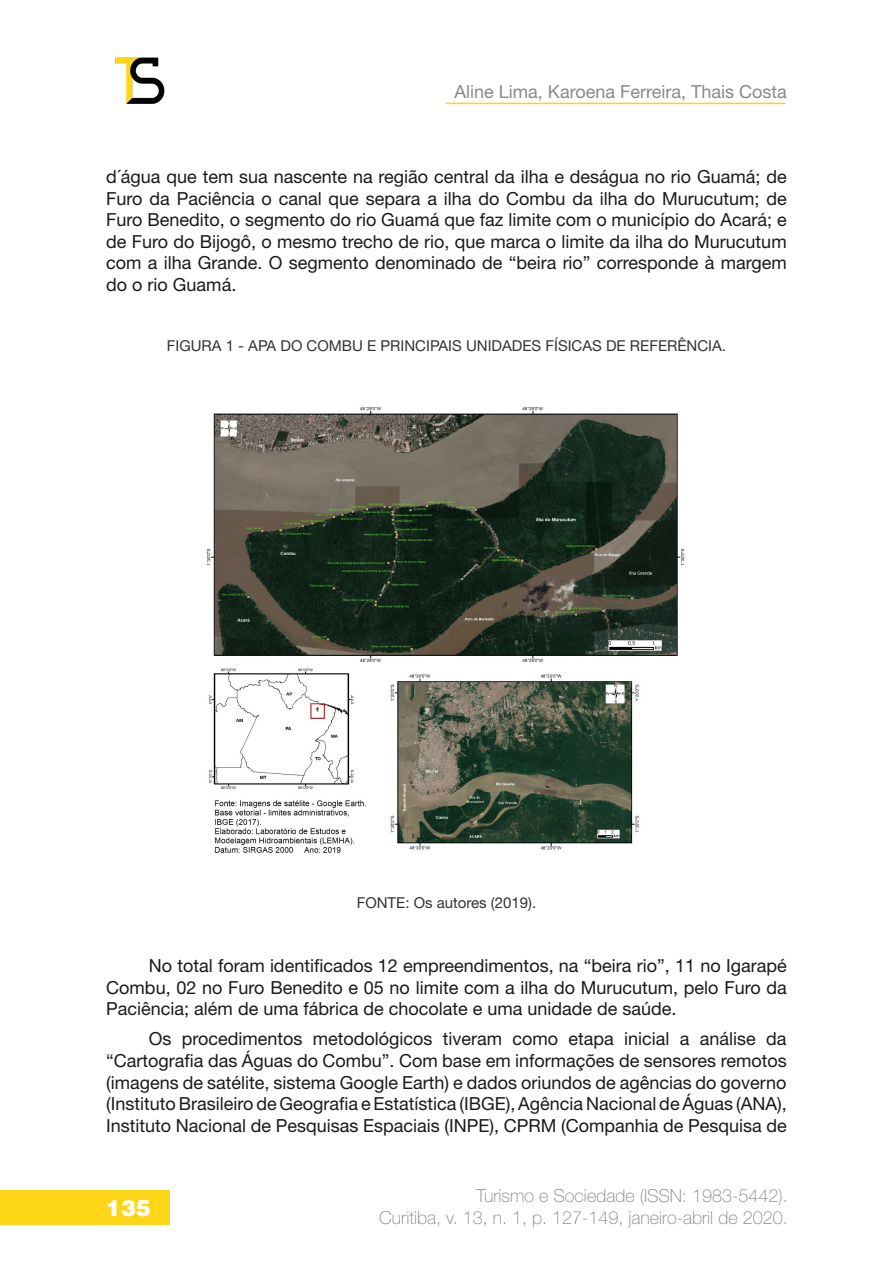
<style>
.page{position:relative;width:893px;height:1263px;background:#fff}
.page>*{position:absolute;margin:0;border:0;box-sizing:border-box;transform-origin:0 0}
.t1{font:900 22.5px "Helvetica";color:#fff}
.Corpo{font:18px/21.6px "Helvetica Neue LT Std";color:#1a1a1a;text-align:justify}
.t2{font:100 18px/21.6px "Helvetica Neue LT Std";color:#808080;text-align:right}
.t3{font:18px "Helvetica Neue LT Std";color:#888989}
.Legenda__figuras___t{font:15px "Helvetica Neue LT Std";color:#333}
</style>
<div class="page">
<img style="left:115px;top:57px;width:50px;height:47px">
<div style="left:0;top:1190px;width:169px;height:34px;background:#fdd717"></div>
<hr style="left:445px;top:103px;width:341px;height:1px;background:#fdd509">
<img style="left:207px;top:406px;width:478px;height:447px">
<p class="t3" style="left:455px;top:81px;width:334px">Aline Lima, Karoena Ferreira, Thais Costa</p>
<p class="Corpo" style="left:106px;top:165px;width:682px">d´água que tem sua nascente na região central da ilha e deságua no rio Guamá; de Furo da Paciência o canal que separa a ilha do Combu da ilha do Murucutum; de Furo Benedito, o segmento do rio Guamá que faz limite com o município do Acará; e de Furo do Bijogô, o mesmo trecho de rio, que marca o limite da ilha do Murucutum com a ilha Grande. O segmento denominado de “beira rio” corresponde à margem do o rio Guamá.</p>
<p class="Legenda__figuras___t" style="left:167px;top:337px;width:561px">FIGURA 1 - APA DO COMBU E PRINCIPAIS UNIDADES FÍSICAS DE REFERÊNCIA.</p>
<p class="Legenda__figuras___t" style="left:357px;top:894px;width:181px">FONTE: Os autores (2019).</p>
<p class="Corpo" style="left:106px;top:955px;width:682px;text-indent:43px">No total foram identificados 12 empreendimentos, na “beira rio”, 11 no Igarapé Combu, 02 no Furo Benedito e 05 no limite com a ilha do Murucutum, pelo Furo da Paciência; além de uma fábrica de chocolate e uma unidade de saúde.</p>
<p class="Corpo" style="left:106px;top:1028px;width:682px;text-indent:43px">Os procedimentos metodológicos tiveram como etapa inicial a análise da “Cartografia das Águas do Combu”. Com base em informações de sensores remotos (imagens de satélite, sistema Google Earth) e dados oriundos de agências do governo (Instituto Brasileiro de Geografia e Estatística (IBGE), Agência Nacional de Águas (ANA), Instituto Nacional de Pesquisas Espaciais (INPE), CPRM (Companhia de Pesquisa de</p>
<p class="t1" style="left:106px;top:1194px;width:46px">135</p>
<p class="t2" style="left:379px;top:1185px;width:410px">Turismo e Sociedade (ISSN: 1983-5442).<br>Curitiba, v. 13, n. 1, p. 127-149, janeiro-abril de 2020.</p>
</div>
